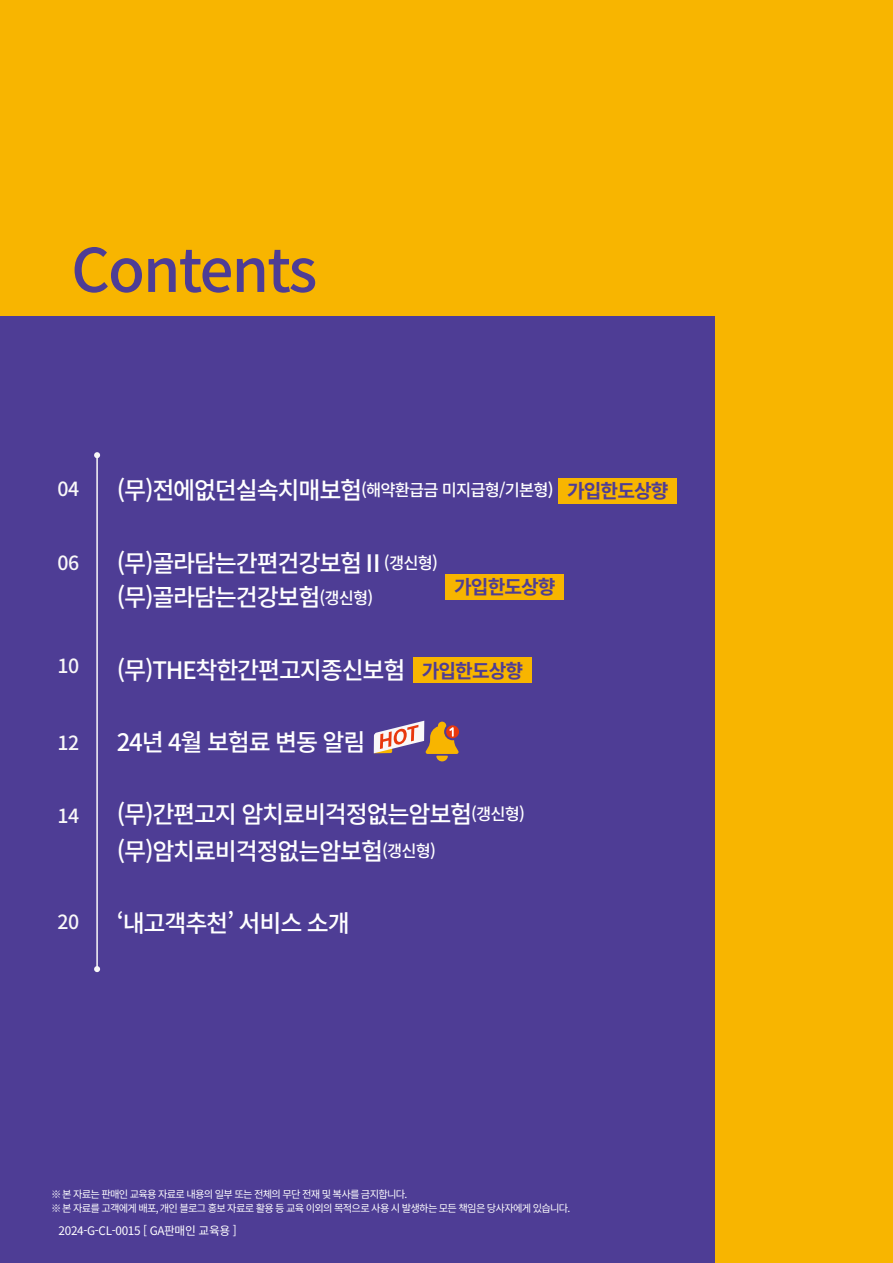
<style>
.page{position:relative;width:893px;height:1263px;background:#f8b500}
.page>*{position:absolute;margin:0;border:0;box-sizing:border-box;transform-origin:0 0}
.t1{font:500 60px "Noto Sans CJ Kkr";letter-spacing:-.03em;color:#4e3d95}
.t2{font:500 24px/34.8px "Noto Sans CJ Kkr";letter-spacing:-.05em;color:#fff}
.t3{font:500 19.5px "Noto Sans CJ Kkr";letter-spacing:-.02em;color:#f9f8f8}
.t4{font:700 19.2px "Noto Sans CJ Kkr";letter-spacing:-.05em;color:#4e3d95}
.t5{font:500 16.5px "Noto Sans CJ Kkr";letter-spacing:-.05em;color:#fff}
.t6{font:11.7px "Noto Sans CJ Kkr";letter-spacing:-.03em;color:#fff}
.t7{font:10.2px/14.2px "Noto Sans CJ Kkr";letter-spacing:-.07em;color:#fff}
.s1{font-size:24px}
.s2{font-size:16.5px}
</style>
<div class="page">
<div style="left:0;top:316px;width:714px;height:947px;background:#4e3d95"></div>
<hr style="left:96px;top:455px;width:2px;height:514px;background:#f9f8f8">
<svg style="left:94px;top:452px;width:6px;height:6px"></svg>
<svg style="left:94px;top:966px;width:6px;height:6px"></svg>
<div style="left:558px;top:478px;width:119px;height:26px;background:#f8b500"></div>
<div style="left:446px;top:574px;width:118px;height:25px;background:#f8b500"></div>
<div style="left:413px;top:658px;width:119px;height:25px;background:#f8b500"></div>
<svg style="left:373px;top:720px;width:86px;height:41px"></svg>
<h1 class="t1" style="left:71px;top:236px;width:248px">Contents</h1>
<p class="t3" style="left:57px;top:478px;width:23px">04</p>
<p class="t5" style="left:117px;top:481px;width:438px"><span class="s1">(무)전에없던실속치매보험</span>(해약환급금 미지급형/기본형)</p>
<p class="t4" style="left:567px;top:481px;width:103px">가입한도상향</p>
<p class="t3" style="left:57px;top:552px;width:23px">06</p>
<p class="t2" style="left:117px;top:546px;width:323px">(무)골라담는간편건강보험Ⅱ<span class="s2">(갱신형) </span>(무)골라담는건강보험<span class="s2">(갱신형)</span></p>
<p class="t4" style="left:454px;top:576px;width:103px">가입한도상향</p>
<p class="t3" style="left:57px;top:655px;width:23px">10</p>
<p class="t2" style="left:117px;top:653px;width:290px">(무)THE착한간편고지종신보험</p>
<p class="t4" style="left:422px;top:660px;width:103px">가입한도상향</p>
<p class="t3" style="left:57px;top:731px;width:23px">12</p>
<p class="t2" style="left:117px;top:725px;width:250px">24년 4월 보험료 변동 알림</p>
<p class="t3" style="left:57px;top:805px;width:23px">14</p>
<p class="t2" style="left:117px;top:797px;width:410px;line-height:36.3px">(무)간편고지 암치료비걱정없는암보험<span class="s2">(갱신형) </span>(무)암치료비걱정없는암보험<span class="s2">(갱신형)</span></p>
<p class="t3" style="left:57px;top:911px;width:23px">20</p>
<p class="t2" style="left:117px;top:906px;width:234px">‘내고객추천’ 서비스 소개</p>
<p class="t7" style="left:51px;top:1187px;width:521px">※ 본 자료는 판매인 교육용 자료로 내용의 일부 또는 전체의 무단 전재 및 복사를 금지합니다.<br>※ 본 자료를 고객에게 배포, 개인 블로그 홍보 자료로 활용 등 교육 이외의 목적으로 사용 시 발생하는 모든 책임은 당사자에게 있습니다.</p>
<p class="t6" style="left:59px;top:1224px;width:180px">2024-G-CL-0015 [ GA판매인 교육용 ]</p>
</div>
